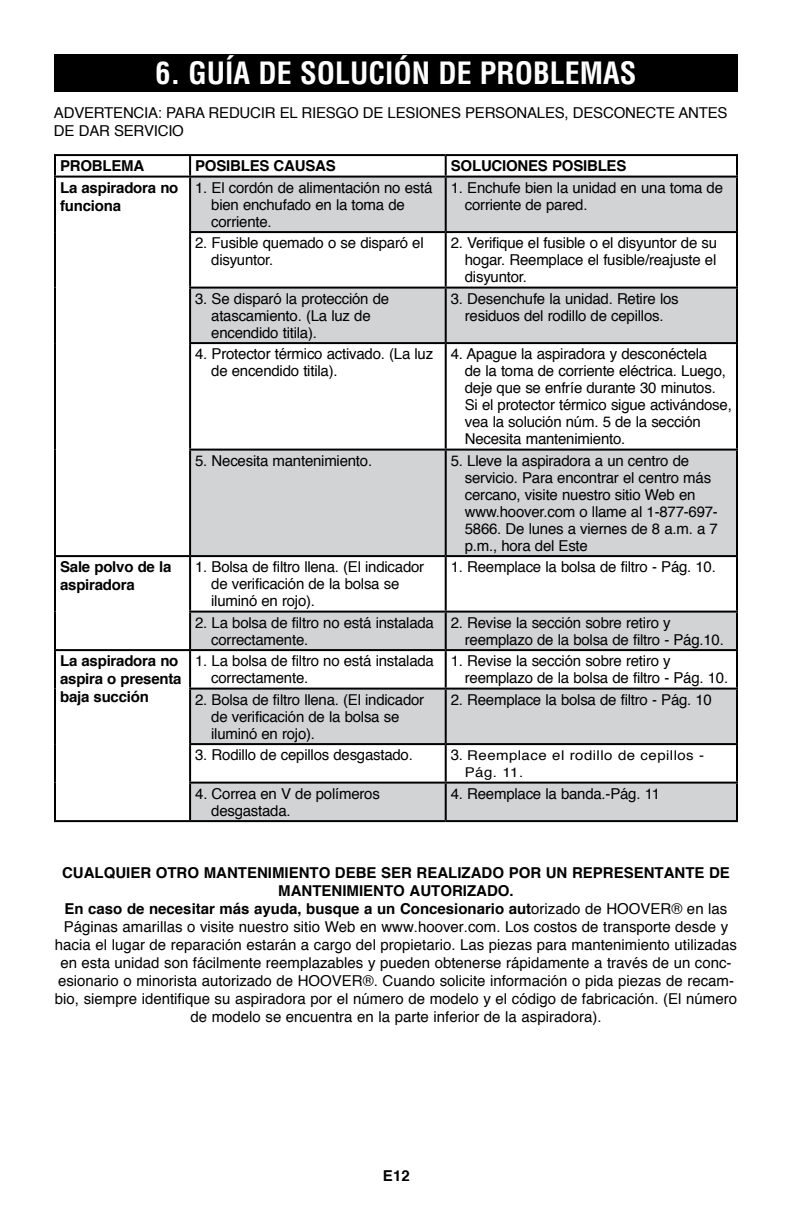
<style>
.page{position:relative;width:792px;height:1224px;background:#fff}
.page>*{position:absolute;margin:0;border:0;box-sizing:border-box;transform-origin:0 0}
.t1{font:700 condensed 30px "Helvetica";color:#fff}
.t2{font:15px/17px "Helvetica";letter-spacing:-.015em;color:#000}
.t3{font:700 15px/18px "Helvetica";letter-spacing:-.015em;color:#000}
.t4{font:13.6px/17px "Helvetica";letter-spacing:.03em;color:#000;scale:1.11 1}
.s1{font-size:15px}
.s2{font-weight:700}
</style>
<div class="page">
<div style="left:54px;top:54px;width:684px;height:37px;background:#000"></div>
<svg style="left:191px;top:178px;width:545px;height:642px;fill:#d1d3d4"></svg>
<hr style="left:54px;top:154px;width:136px;height:2px;background:#000">
<hr style="left:54px;top:156px;width:2px;height:20px;background:#000">
<hr style="left:190px;top:154px;width:256px;height:2px;background:#000">
<hr style="left:446px;top:154px;width:292px;height:2px;background:#000">
<hr style="left:736px;top:156px;width:2px;height:20px;background:#000">
<hr style="left:54px;top:176px;width:136px;height:2px;background:#000">
<hr style="left:190px;top:176px;width:256px;height:2px;background:#000">
<hr style="left:446px;top:176px;width:292px;height:2px;background:#000">
<hr style="left:189px;top:156px;width:2px;height:20px;background:#000">
<hr style="left:445px;top:156px;width:2px;height:20px;background:#000">
<hr style="left:54px;top:178px;width:2px;height:54px;background:#000">
<hr style="left:736px;top:178px;width:2px;height:53px;background:#000">
<hr style="left:54px;top:232px;width:2px;height:56px;background:#000">
<hr style="left:54px;top:288px;width:2px;height:55px;background:#000">
<hr style="left:54px;top:343px;width:2px;height:107px;background:#000">
<hr style="left:54px;top:450px;width:2px;height:105px;background:#000">
<hr style="left:446px;top:231px;width:292px;height:2px;background:#000">
<hr style="left:736px;top:233px;width:2px;height:54px;background:#000">
<hr style="left:54px;top:555px;width:136px;height:2px;background:#000">
<hr style="left:54px;top:557px;width:2px;height:55px;background:#000">
<hr style="left:54px;top:612px;width:2px;height:37px;background:#000">
<hr style="left:446px;top:287px;width:292px;height:2px;background:#000">
<hr style="left:736px;top:289px;width:2px;height:53px;background:#000">
<hr style="left:446px;top:342px;width:292px;height:2px;background:#000">
<hr style="left:736px;top:344px;width:2px;height:105px;background:#000">
<hr style="left:736px;top:451px;width:2px;height:104px;background:#000">
<hr style="left:736px;top:557px;width:2px;height:54px;background:#000">
<hr style="left:54px;top:649px;width:136px;height:2px;background:#000">
<hr style="left:54px;top:651px;width:2px;height:38px;background:#000">
<hr style="left:189px;top:651px;width:2px;height:37px;background:#000">
<hr style="left:54px;top:689px;width:2px;height:55px;background:#000">
<hr style="left:189px;top:688px;width:257px;height:2px;background:#000">
<hr style="left:189px;top:690px;width:2px;height:53px;background:#000">
<hr style="left:54px;top:744px;width:2px;height:39px;background:#000">
<hr style="left:189px;top:743px;width:257px;height:2px;background:#000">
<hr style="left:189px;top:745px;width:2px;height:37px;background:#000">
<hr style="left:54px;top:783px;width:2px;height:37px;background:#000">
<hr style="left:189px;top:782px;width:257px;height:2px;background:#000">
<hr style="left:189px;top:784px;width:2px;height:36px;background:#000">
<hr style="left:54px;top:820px;width:136px;height:2px;background:#000">
<hr style="left:190px;top:820px;width:256px;height:2px;background:#000">
<hr style="left:446px;top:449px;width:292px;height:2px;background:#000">
<hr style="left:446px;top:555px;width:292px;height:2px;background:#000">
<hr style="left:446px;top:611px;width:292px;height:2px;background:#000">
<hr style="left:736px;top:613px;width:2px;height:36px;background:#000">
<hr style="left:446px;top:649px;width:292px;height:2px;background:#000">
<hr style="left:445px;top:651px;width:2px;height:37px;background:#000">
<hr style="left:736px;top:651px;width:2px;height:37px;background:#000">
<hr style="left:446px;top:688px;width:292px;height:2px;background:#000">
<hr style="left:445px;top:690px;width:2px;height:53px;background:#000">
<hr style="left:736px;top:690px;width:2px;height:53px;background:#000">
<hr style="left:446px;top:743px;width:292px;height:2px;background:#000">
<hr style="left:445px;top:745px;width:2px;height:37px;background:#000">
<hr style="left:736px;top:745px;width:2px;height:37px;background:#000">
<hr style="left:446px;top:782px;width:292px;height:2px;background:#000">
<hr style="left:445px;top:784px;width:2px;height:36px;background:#000">
<hr style="left:736px;top:784px;width:2px;height:36px;background:#000">
<hr style="left:446px;top:820px;width:292px;height:2px;background:#000">
<hr style="left:189px;top:178px;width:2px;height:53px;background:#000">
<hr style="left:445px;top:178px;width:2px;height:53px;background:#000">
<hr style="left:189px;top:231px;width:257px;height:2px;background:#000">
<hr style="left:189px;top:233px;width:2px;height:54px;background:#000">
<hr style="left:445px;top:233px;width:2px;height:54px;background:#000">
<hr style="left:189px;top:287px;width:257px;height:2px;background:#000">
<hr style="left:189px;top:289px;width:2px;height:53px;background:#000">
<hr style="left:445px;top:289px;width:2px;height:53px;background:#000">
<hr style="left:189px;top:342px;width:257px;height:2px;background:#000">
<hr style="left:189px;top:344px;width:2px;height:105px;background:#000">
<hr style="left:445px;top:344px;width:2px;height:105px;background:#000">
<hr style="left:189px;top:449px;width:257px;height:2px;background:#000">
<hr style="left:189px;top:451px;width:2px;height:104px;background:#000">
<hr style="left:445px;top:451px;width:2px;height:104px;background:#000">
<hr style="left:190px;top:555px;width:256px;height:2px;background:#000">
<hr style="left:189px;top:557px;width:2px;height:54px;background:#000">
<hr style="left:445px;top:557px;width:2px;height:54px;background:#000">
<hr style="left:189px;top:611px;width:257px;height:2px;background:#000">
<hr style="left:189px;top:613px;width:2px;height:36px;background:#000">
<hr style="left:445px;top:613px;width:2px;height:36px;background:#000">
<hr style="left:190px;top:649px;width:256px;height:2px;background:#000">
<h1 class="t1" style="left:155px;top:55px;width:483px">6. GUÍA DE SOLUCIÓN DE PROBLEMAS</h1>
<p class="t2" style="left:54px;top:104px;width:675px;line-height:18px">ADVERTENCIA: PARA REDUCIR EL RIESGO DE LESIONES PERSONALES, DESCONECTE ANTES<br>DE DAR SERVICIO</p>
<p class="t3" style="left:60px;top:157px;width:86px">PROBLEMA</p>
<p class="t3" style="left:195px;top:157px;width:142px">POSIBLES CAUSAS</p>
<p class="t3" style="left:451px;top:157px;width:177px">SOLUCIONES POSIBLES</p>
<p class="t3" style="left:60px;top:179px;width:120px">La aspiradora no funciona</p>
<p class="t2" style="left:211px;top:180px;width:223px;text-indent:-16px">1. El cordón de alimentación no está bien enchufado en la toma de corriente.</p>
<p class="t2" style="left:465px;top:180px;width:260px;text-indent:-14px">1. Enchufe bien la unidad en una toma de corriente de pared.</p>
<p class="t2" style="left:211px;top:235px;width:214px;text-indent:-16px">2. Fusible quemado o se disparó el disyuntor.</p>
<p class="t2" style="left:465px;top:235px;width:254px;text-align:justify;text-indent:-14px">2. Verifique el fusible o el disyuntor de su hogar. Reemplace el fusible/reajuste el disyuntor.</p>
<p class="t2" style="left:211px;top:291px;width:180px;text-indent:-16px">3. Se disparó la protección de atascamiento. (La luz de encendido titila).</p>
<p class="t2" style="left:451px;top:291px;width:229px;text-align:center">3. Desenchufe la unidad. Retire los residuos del rodillo de cepillos.</p>
<p class="t2" style="left:211px;top:346px;width:224px;text-indent:-16px">4. Protector térmico activado. (La luz de encendido titila).</p>
<p class="t2" style="left:465px;top:346px;width:268px;text-indent:-14px">4. Apague la aspiradora y desconéctela<br>de la toma de corriente eléctrica. Luego, deje que se enfríe durante 30 minutos.<br>Si el protector térmico sigue activándose, vea la solución núm. 5 de la sección Necesita mantenimiento.</p>
<p class="t2" style="left:195px;top:453px;width:178px">5. Necesita mantenimiento.</p>
<p class="t2" style="left:465px;top:453px;width:255px;text-indent:-14px">5. Lleve la aspiradora a un centro de servicio. Para encontrar el centro más cercano, visite nuestro sitio Web en www.hoover.com o llame al 1-877-697- 5866. De lunes a viernes de 8 a.m. a 7 p.m., hora del Este</p>
<p class="t3" style="left:60px;top:558px;width:113px">Sale polvo de la aspiradora</p>
<p class="t2" style="left:211px;top:559px;width:215px;text-indent:-16px">1. Bolsa de filtro llena. (El indicador de verificación de la bolsa se iluminó en rojo).</p>
<p class="t2" style="left:451px;top:559px;width:267px">1. Reemplace la bolsa de filtro - Pág. 10.</p>
<p class="t2" style="left:211px;top:615px;width:224px;text-indent:-16px">2. La bolsa de filtro no está instalada correctamente.</p>
<p class="t2" style="left:465px;top:615px;width:261px;text-indent:-14px">2. Revise la sección sobre retiro y reemplazo de la bolsa de filtro - Pág.10.</p>
<p class="t3" style="left:60px;top:652px;width:123px">La aspiradora no aspira o presenta baja succión</p>
<p class="t2" style="left:211px;top:653px;width:224px;text-indent:-16px">1. La bolsa de filtro no está instalada correctamente.</p>
<p class="t2" style="left:465px;top:653px;width:265px;text-indent:-14px">1. Revise la sección sobre retiro y reemplazo de la bolsa de filtro - Pág. 10.</p>
<p class="t2" style="left:211px;top:692px;width:215px;text-indent:-16px">2. Bolsa de filtro llena. (El indicador de verificación de la bolsa se iluminó en rojo).</p>
<p class="t2" style="left:451px;top:692px;width:263px">2. Reemplace la bolsa de filtro - Pág. 10</p>
<p class="t2" style="left:195px;top:747px;width:219px">3. Rodillo de cepillos desgastado.</p>
<p class="t4" style="left:465px;top:748px;width:217px;text-indent:-14px"><span class="s1">3.</span> Reemplace el rodillo de cepillos -<br>Pág. 11.</p>
<p class="t2" style="left:211px;top:786px;width:170px;text-indent:-16px">4. Correa en V de polímeros desgastada.</p>
<p class="t2" style="left:451px;top:786px;width:211px">4. Reemplace la banda.-Pág. 11</p>
<p class="t2" style="left:55px;top:864px;width:684px;line-height:18px;text-align:center"><span class="s2">CUALQUIER OTRO MANTENIMIENTO DEBE SER REALIZADO POR UN REPRESENTANTE DE MANTENIMIENTO AUTORIZADO.<br>En caso de necesitar más ayuda, busque a un Concesionario aut</span>orizado de HOOVER® en las Páginas amarillas o visite nuestro sitio Web en www.hoover.com. Los costos de transporte desde y hacia el lugar de reparación estarán a cargo del propietario. Las piezas para mantenimiento utilizadas en esta unidad son fácilmente reemplazables y pueden obtenerse rápidamente a través de un conc&shy;esionario o minorista autorizado de HOOVER®. Cuando solicite información o pida piezas de recam&shy;bio, siempre identifique su aspiradora por el número de modelo y el código de fabricación. (El número de modelo se encuentra en la parte inferior de la aspiradora).</p>
<p class="t3" style="left:383px;top:1167px;width:28px">E12</p>
</div>
